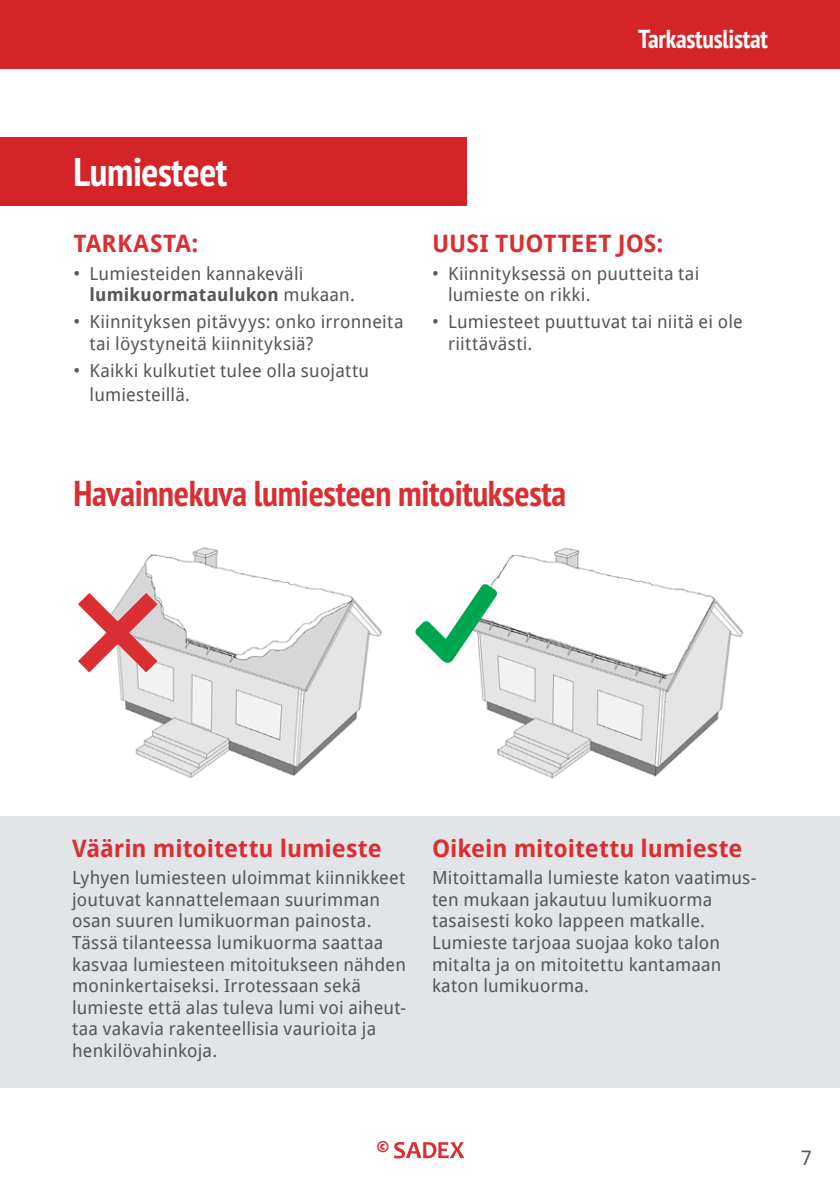
<style>
.page{position:relative;width:840px;height:1191px;background:#fff}
.page>*{position:absolute;margin:0;border:0;box-sizing:border-box;transform-origin:0 0}
.t1{font:700 condensed 40px "PT Sans Pro";letter-spacing:-.01em;color:#fff}
.t2{font:700 condensed 36px "PT Sans Pro";letter-spacing:-.01em;color:#da2f32}
.t3{font:700 condensed 26px "PT Sans Pro";letter-spacing:-.01em;color:#fff}
.t4{font:700 24px "Droid Sans";color:#da2f32}
.t5{font:20px "Droid Sans";color:#545758}
.t6{font:18px/21.6px "Droid Sans";letter-spacing:.01em;color:#545758}
.t7{font:700 condensed 18px "PT Sans";color:#da2f32}
.s1{font-weight:700}
</style>
<div class="page">
<svg style="left:394px;top:1142px;width:70px;height:16px"></svg>
<img style="left:120px;top:547px;width:262px;height:231px">
<img style="left:479px;top:548px;width:265px;height:231px">
<div style="left:0;top:816px;width:839px;height:271px;background:#e1e5e8"></div>
<div style="left:0;top:137px;width:466px;height:69px;background:#d52428"></div>
<svg style="left:78px;top:576px;width:96px;height:113px"></svg>
<svg style="left:415px;top:583px;width:82px;height:80px"></svg>
<div style="left:0;top:0;width:839px;height:68px;background:#d52428"></div>
<p class="t3" style="left:638px;top:22px;width:131px">Tarkastuslistat</p>
<p class="t1" style="left:73px;top:146px;width:155px">Lumiesteet</p>
<p class="t4" style="left:73px;top:227px;width:126px">TARKASTA:</p>
<p class="t6" style="left:89px;top:262px;width:267px;text-indent:-16px">• Lumiesteiden kannakeväli <span class="s1">lumikuormataulukon</span> mukaan.</p>
<p class="t6" style="left:89px;top:311px;width:315px;text-indent:-16px">• Kiinnityksen pitävyys: onko irronneita tai löystyneitä kiinnityksiä?</p>
<p class="t6" style="left:89px;top:358px;width:281px;line-height:24px;text-indent:-16px">• Kaikki kulkutiet tulee olla suojattu lumiesteillä.</p>
<p class="t4" style="left:432px;top:227px;width:233px">UUSI TUOTTEET JOS:</p>
<p class="t6" style="left:448px;top:262px;width:253px;text-indent:-16px">• Kiinnityksessä on puutteita tai lumieste on rikki.</p>
<p class="t6" style="left:448px;top:311px;width:296px;text-indent:-16px">• Lumiesteet puuttuvat tai niitä ei ole riittävästi.</p>
<p class="t2" style="left:73px;top:469px;width:494px">Havainnekuva lumiesteen mitoituksesta</p>
<p class="t4" style="left:72px;top:831px;width:311px">Väärin mitoitettu lumieste</p>
<p class="t6" style="left:72px;top:866px;width:335px">Lyhyen lumiesteen uloimmat kiinnikkeet joutuvat kannattelemaan suurimman osan suuren lumikuorman painosta.<br>Tässä tilanteessa lumikuorma saattaa kasvaa lumiesteen mitoitukseen nähden moninkertaiseksi. Irrotessaan sekä lumieste että alas tuleva lumi voi aiheut&shy;taa vakavia rakenteellisia vaurioita ja henkilövahinkoja.</p>
<p class="t4" style="left:432px;top:831px;width:312px">Oikein mitoitettu lumieste</p>
<p class="t6" style="left:432px;top:866px;width:326px">Mitoittamalla lumieste katon vaatimus&shy;ten mukaan jakautuu lumikuorma tasaisesti koko lappeen matkalle.<br>Lumieste tarjoaa suojaa koko talon mitalta ja on mitoitettu kantamaan katon lumikuorma.</p>
<p class="t7" style="left:376px;top:1134px;width:15px">©</p>
<p class="t5" style="left:800px;top:1144px;width:13px">7</p>
</div>
